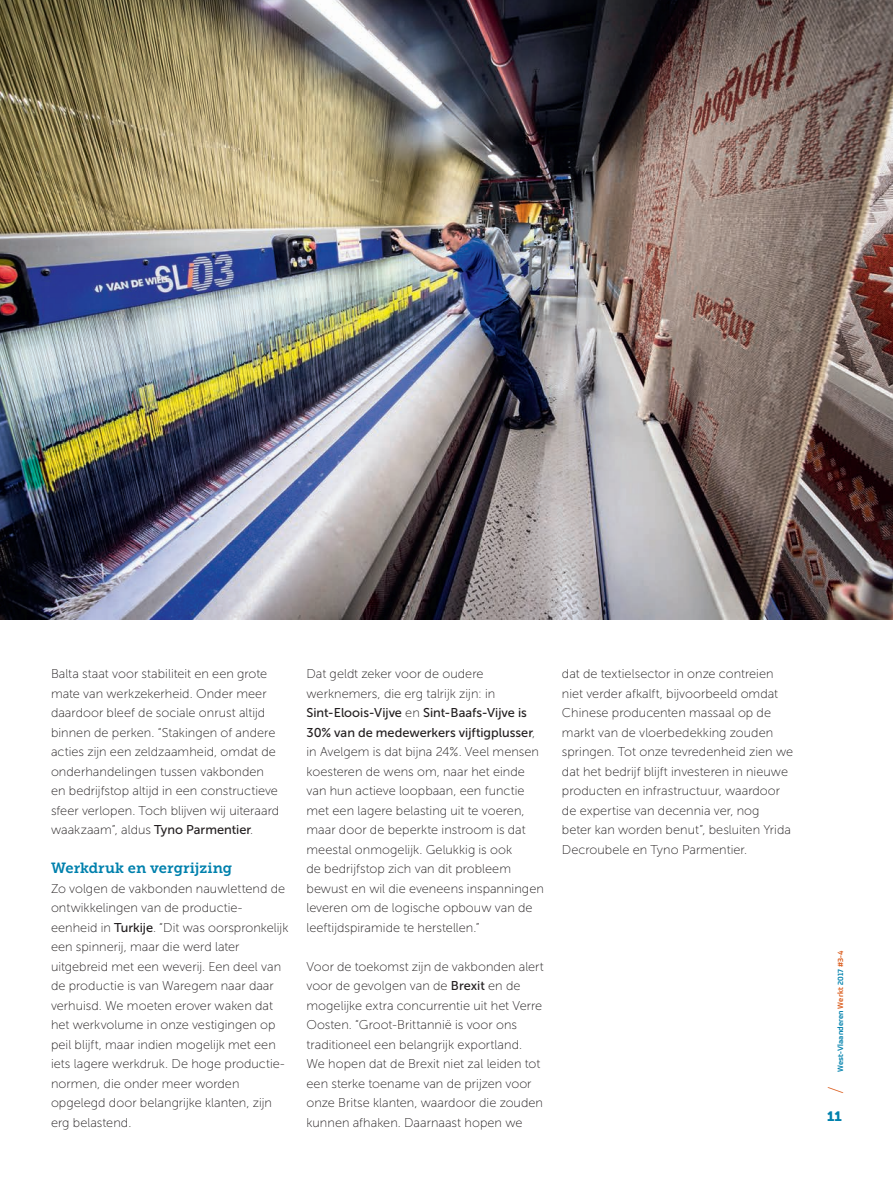
<style>
.page{position:relative;width:893px;height:1191px;background:#fff}
.page>*{position:absolute;margin:0;border:0;box-sizing:border-box;transform-origin:0 0}
.t1{font:100 21px "Prometo";color:#db5c1c}
.t2{font:14.7px "Museo Slab 700";color:#0081ad}
.t3{font:13.5px "Museo Slab 900";color:#0081ad}
.t4{font:12.75px/19.5px "Museo Sans 100";color:#231f20}
.t5{font:12.75px/19.5px "Museo Sans 500";color:#231f20}
.t6{font:500 7.5px "Prometo";letter-spacing:.02em;color:#0081ad}
.s1{font-family:"Museo Sans 500"}
.s2{font-family:"Museo Sans 100"}
.s3{color:#db5c1c}
</style>
<div class="page">
<img style="left:0;top:0;width:893px;height:619px">
<p class="t4" style="left:51px;top:664px;width:230px">Balta staat voor stabiliteit en een grote mate van werkzekerheid. Onder meer daardoor bleef de sociale onrust altijd binnen de perken. “Stakingen of andere acties zijn een zeldzaamheid, omdat de onderhandelingen tussen vakbonden en bedrijfstop altijd in een constructieve sfeer verlopen. Toch blijven wij uiteraard waakzaam”, aldus <span class="s1">Tyno Parmentier</span>.</p>
<p class="t2" style="left:51px;top:860px;width:183px">Werkdruk en vergrijzing</p>
<p class="t4" style="left:51px;top:879px;width:239px">Zo volgen de vakbonden nauwlettend de ontwikkelingen van de productie&shy;eenheid in <span class="s1">Turkije</span>. “Dit was oorspronkelijk een spinnerij, maar die werd later uitgebreid met een weverij. Een deel van de productie is van Waregem naar daar verhuisd. We moeten erover waken dat het werkvolume in onze vestigingen op peil blijft, maar indien mogelijk met een iets lagere werkdruk. De hoge productie&shy;normen, die onder meer worden opgelegd door belangrijke klanten, zijn erg belastend.</p>
<p class="t4" style="left:306px;top:664px;width:190px">Dat geldt zeker voor de oudere werknemers, die erg talrijk zijn: in</p>
<p class="t5" style="left:306px;top:703px;width:230px">Sint-Eloois-Vijve <span class="s2">en</span> Sint-Baafs-Vijve is<br>30% van de medewerkers vijftigplusser<span class="s2">,</span></p>
<p class="t4" style="left:306px;top:742px;width:239px">in Avelgem is dat bijna 24%. Veel mensen koesteren de wens om, naar het einde van hun actieve loopbaan, een functie met een lagere belasting uit te voeren, maar door de beperkte instroom is dat meestal onmogelijk. Gelukkig is ook<br>de bedrijfstop zich van dit probleem bewust en wil die eveneens inspanningen leveren om de logische opbouw van de leeftijdspiramide te herstellen.”</p>
<p class="t4" style="left:306px;top:956px;width:239px">Voor de toekomst zijn de vakbonden alert voor de gevolgen van de <span class="s1">Brexit</span> en de mogelijke extra concurrentie uit het Verre Oosten. “Groot-Brittannië is voor ons traditioneel een belangrijk exportland.<br>We hopen dat de Brexit niet zal leiden tot een sterke toename van de prijzen voor onze Britse klanten, waardoor die zouden kunnen afhaken. Daarnaast hopen we</p>
<p class="t4" style="left:562px;top:664px;width:233px">dat de textielsector in onze contreien niet verder afkalft, bijvoorbeeld omdat Chinese producenten massaal op de markt van de vloerbedekking zouden springen. Tot onze tevredenheid zien we dat het bedrijf blijft investeren in nieuwe producten en infrastructuur, waardoor de expertise van decennia ver, nog<br>beter kan worden benut”, besluiten Yrida Decroubele en Tyno Parmentier.</p>
<p class="t6" style="left:836px;top:1072px;width:123px;rotate:-90deg">West-Vlaanderen <span class="s3">Werkt</span> 2017 <span class="s3">#3-4</span></p>
<h1 class="t1" style="left:823px;top:1094px;width:9px;rotate:-90deg">/</h1>
<p class="t3" style="left:827px;top:1108px;width:16px">11</p>
</div>
